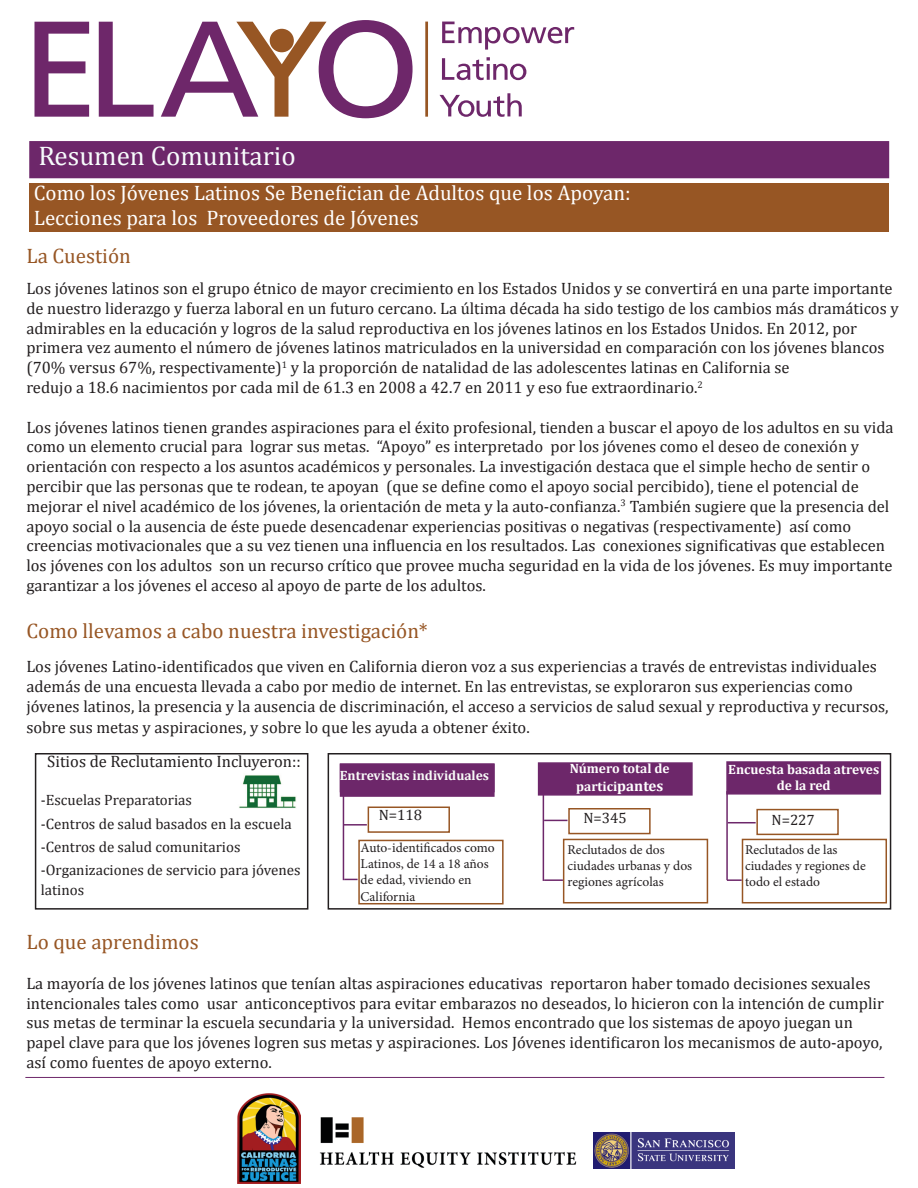
<style>
.page{position:relative;width:918px;height:1188px;background:#fff}
.page>*{position:absolute;margin:0;border:0;box-sizing:border-box;transform-origin:0 0}
.t1{font:27px "Cambria";color:#f7fcfc}
.t2{font:21px "Cambria";color:#fff}
.t3{font:21px "Cambria";color:#975624}
.t4{font:16.5px/19.8px "Cambria";color:#231f20}
.t5{font:15px/19.8px "Cambria";color:#231f20}
.t6{font:13.5px/16.2px "Minion Pro";color:#231f20}
.t7{font:700 13.5px/16.2px "Cambria";color:#fff;text-align:center}
.t8{font:700 13.5px "Cambria";color:#f8fbf8}
.s1{font-size:15px}
</style>
<div class="page">
<img style="left:239px;top:775px;width:57px;height:34px">
<div style="left:35px;top:753px;width:273px;height:157px;border:2px solid #231f20"></div>
<div style="left:538px;top:762px;width:155px;height:34px;background:#6d276a;border:2px solid #6d276a"></div>
<img style="left:238px;top:1093px;width:62px;height:90px">
<img style="left:320px;top:1117px;width:257px;height:51px">
<div style="left:29px;top:141px;width:860px;height:37px;background:#6d276a;border:2px solid #6d276a"></div>
<div style="left:29px;top:184px;width:860px;height:48px;background:#975624"></div>
<hr style="left:25px;top:1077px;width:859px;height:1px;background:#6d276a">
<img style="left:594px;top:1133px;width:140px;height:36px">
<svg style="left:442px;top:22px;width:132px;height:28px"></svg>
<svg style="left:442px;top:57px;width:84px;height:23px"></svg>
<svg style="left:440px;top:93px;width:82px;height:24px"></svg>
<svg style="left:35px;top:22px;width:54px;height:95px"></svg>
<svg style="left:99px;top:22px;width:55px;height:95px"></svg>
<svg style="left:161px;top:20px;width:252px;height:98px"></svg>
<hr style="left:425px;top:22px;width:3px;height:95px;background:#975624">
<div style="left:270px;top:29px;width:24px;height:23px;background:#975624;border-radius:50%"></div>
<div style="left:328px;top:753px;width:563px;height:157px;border:2px solid #231f20"></div>
<div style="left:368px;top:807px;width:82px;height:26px;border:2px solid #975624"></div>
<div style="left:756px;top:809px;width:83px;height:26px;border:2px solid #975624"></div>
<div style="left:358px;top:840px;width:146px;height:64px;border:2px solid #975624"></div>
<hr style="left:343px;top:791px;width:1px;height:89px;background:#6d276a">
<hr style="left:343px;top:824px;width:24px;height:2px;background:#6d276a">
<hr style="left:543px;top:792px;width:1px;height:89px;background:#6d276a">
<svg style="left:544px;top:879px;width:19px;height:2px"></svg>
<svg style="left:544px;top:820px;width:24px;height:1px"></svg>
<hr style="left:726px;top:791px;width:2px;height:89px;background:#6d276a">
<svg style="left:728px;top:822px;width:28px;height:1px"></svg>
<svg style="left:727px;top:879px;width:15px;height:2px"></svg>
<div style="left:568px;top:808px;width:83px;height:26px;border:2px solid #975624"></div>
<svg style="left:344px;top:879px;width:14px;height:1px"></svg>
<div style="left:726px;top:761px;width:155px;height:34px;background:#6d276a;border:2px solid #6d276a"></div>
<div style="left:340px;top:764px;width:155px;height:33px;background:#6d276a;border:2px solid #6d276a"></div>
<div style="left:742px;top:839px;width:145px;height:64px;border:2px solid #975624"></div>
<div style="left:563px;top:839px;width:145px;height:64px;border:2px solid #975624"></div>
<p class="t1" style="left:38px;top:140px;width:259px">Resumen Comunitario</p>
<p class="t2" style="left:34px;top:180px;width:598px">Como los Jóvenes Latinos Se Benefician de Adultos que los Apoyan:</p>
<p class="t2" style="left:34px;top:206px;width:386px">Lecciones para los Proveedores de Jóvenes</p>
<p class="t3" style="left:26px;top:244px;width:106px">La Cuestión</p>
<p class="t4" style="left:26px;top:278px;width:874px">Los jóvenes latinos son el grupo étnico de mayor crecimiento en los Estados Unidos y se convertirá en una parte importante de nuestro liderazgo y fuerza laboral en un futuro cercano. La última década ha sido testigo de los cambios más dramáticos y admirables en la educación y logros de la salud reproductiva en los jóvenes latinos en los Estados Unidos. En 2012, por</p>
<p class="t4" style="left:26px;top:338px;width:860px">primera vez aumento el número de jóvenes latinos matriculados en la universidad en comparación con los jóvenes blancos (70% versus 67%, respectivamente)<sup>1</sup> y la proporción de natalidad de las adolescentes latinas en California se</p>
<p class="t4" style="left:26px;top:377px;width:678px">redujo a 18.6 nacimientos por cada mil de 61.3 en 2008 a 42.7 en 2011 y eso fue extraordinario.<sup>2</sup></p>
<p class="t4" style="left:26px;top:417px;width:869px">Los jóvenes latinos tienen grandes aspiraciones para el éxito profesional, tienden a buscar el apoyo de los adultos en su vida como un elemento crucial para lograr sus metas. “Apoyo” es interpretado por los jóvenes como el deseo de conexión y</p>
<p class="t4" style="left:26px;top:457px;width:845px">orientación con respecto a los asuntos académicos y personales. La investigación destaca que el simple hecho de sentir o</p>
<p class="t4" style="left:26px;top:476px;width:834px">percibir que las personas que te rodean, te apoyan (que se define como el apoyo social percibido), tiene el potencial de</p>
<p class="t4" style="left:26px;top:496px;width:864px">mejorar el nivel académico de los jóvenes, la orientación de meta y la auto-confianza.<sup>3</sup> También sugiere que la presencia del apoyo social o la ausencia de éste puede desencadenar experiencias positivas o negativas (respectivamente) así como</p>
<p class="t4" style="left:26px;top:536px;width:868px">creencias motivacionales que a su vez tienen una influencia en los resultados. Las conexiones significativas que establecen los jóvenes con los adultos son un recurso crítico que provee mucha seguridad en la vida de los jóvenes. Es muy importante garantizar a los jóvenes el acceso al apoyo de parte de los adultos.</p>
<p class="t3" style="left:26px;top:618px;width:403px">Como llevamos a cabo nuestra investigación*</p>
<p class="t4" style="left:26px;top:656px;width:852px">Los jóvenes Latino-identificados que viven en California dieron voz a sus experiencias a través de entrevistas individuales además de una encuesta llevada a cabo por medio de internet. En las entrevistas, se exploraron sus experiencias como</p>
<p class="t4" style="left:26px;top:695px;width:864px;line-height:21.6px">jóvenes latinos, la presencia y la ausencia de discriminación, el acceso a servicios de salud sexual y reproductiva y recursos, sobre sus metas y aspiraciones, y sobre lo que les ayuda a obtener éxito.</p>
<p class="t4" style="left:47px;top:752px;width:255px">Sitios de Reclutamiento Incluyeron::</p>
<p class="t5" style="left:41px;top:790px;width:153px">-Escuelas Preparatorias</p>
<p class="t5" style="left:41px;top:813px;width:252px">-Centros de salud basados en la escuela</p>
<p class="t5" style="left:41px;top:837px;width:201px">-Centros de salud comunitarios</p>
<p class="t5" style="left:41px;top:860px;width:261px">-Organizaciones de servicio para jóvenes latinos</p>
<p class="t8" style="left:340px;top:766px;width:151px">Entrevistas individuales</p>
<p class="t7" style="left:570px;top:760px;width:102px">Número total de</p>
<p class="t7" style="left:576px;top:778px;width:89px">partici<span class="s1">pantes</span></p>
<p class="t7" style="left:728px;top:761px;width:152px">Encuesta basada atreves de la red</p>
<p class="t5" style="left:379px;top:805px;width:45px">N=118</p>
<p class="t5" style="left:583px;top:808px;width:45px">N=345</p>
<p class="t5" style="left:771px;top:810px;width:45px">N=227</p>
<p class="t6" style="left:361px;top:840px;width:136px">Auto-identificados como<br>Latinos, de 14 a 18 años de edad, viviendo en<br>California</p>
<p class="t6" style="left:568px;top:842px;width:126px">Reclutados de dos ciudades urbanas y dos regiones agrícolas</p>
<p class="t6" style="left:745px;top:842px;width:94px">Reclutados de las</p>
<p class="t6" style="left:745px;top:858px;width:122px">ciudades y regiones de todo el estado</p>
<p class="t3" style="left:26px;top:930px;width:174px">Lo que aprendimos</p>
<p class="t4" style="left:26px;top:973px;width:846px">La mayoría de los jóvenes latinos que tenían altas aspiraciones educativas reportaron haber tomado decisiones sexuales</p>
<p class="t4" style="left:26px;top:993px;width:859px">intencionales tales como usar anticonceptivos para evitar embarazos no deseados, lo hicieron con la intención de cumplir sus metas de terminar la escuela secundaria y la universidad. Hemos encontrado que los sistemas de apoyo juegan un</p>
<p class="t4" style="left:26px;top:1033px;width:858px">papel clave para que los jóvenes logren sus metas y aspiraciones. Los Jóvenes identificaron los mecanismos de auto-apoyo,</p>
<p class="t4" style="left:26px;top:1052px;width:247px">así como fuentes de apoyo externo.</p>
</div>
